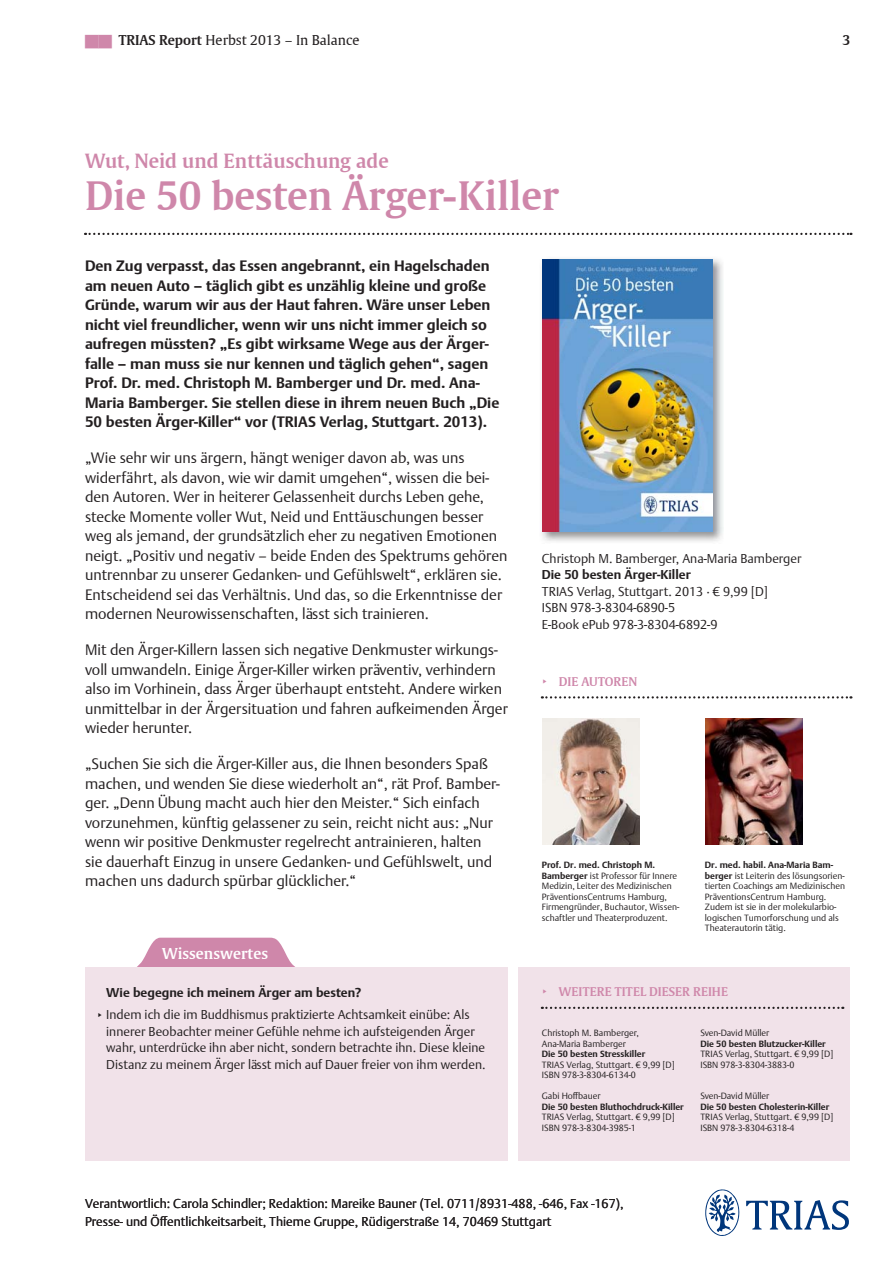
<style>
.page{position:relative;width:893px;height:1263px;background:#fff}
.page>*{position:absolute;margin:0;border:0;box-sizing:border-box;transform-origin:0 0}
.t1{font:600 39px "Thieme Gulliver 2008";color:#cf87aa}
.t2{font:600 19.5px "Thieme Gulliver 2008";color:#cf87aa}
.t3{font:300 15px/19.5px "Thieme Argo 2008";color:#231f20}
.t4{font:700 15px/19.5px "Thieme Argo 2008";color:#231f20}
.t5{font:600 15px "Thieme Gulliver 2008";color:#fff}
.t6{font:13.5px "Thieme Gulliver 2008";color:#231f20}
.t7{font:600 13.5px "Thieme Gulliver 2008";color:#231f20}
.t8{font:300 12.75px/16.5px "Thieme Argo 2008";color:#231f20}
.t9{font:700 12.75px "Thieme Argo 2008";color:#231f20}
.t10{font:600 12px "Thieme Gulliver 2008";color:#cf87aa}
.t11{font:300 9px/10.5px "Thieme Argo 2008";color:#231f20}
.t12{font:700 9px "Thieme Argo 2008";color:#231f20}
.s1{font-weight:600;color:#cf87aa}
.s2{font-weight:600}
.s3{font-weight:700}
</style>
<div class="page">
<svg style="left:705px;top:1189px;width:144px;height:47px"></svg>
<svg style="left:137px;top:938px;width:158px;height:29px;background:#d596b4"></svg>
<div style="left:85px;top:967px;width:423px;height:194px;background:#f1e2e9"></div>
<div style="left:518px;top:967px;width:332px;height:194px;background:#f1e2e9"></div>
<svg style="left:85px;top:233px;width:766px;height:2px"></svg>
<svg style="left:542px;top:1007px;width:301px;height:2px"></svg>
<svg style="left:542px;top:696px;width:309px;height:2px"></svg>
<img style="left:542px;top:719px;width:97px;height:125px">
<img style="left:705px;top:719px;width:97px;height:125px">
<img style="left:542px;top:259px;width:181px;height:283px">
<img style="left:542px;top:259px;width:170px;height:272px">
<p class="t6" style="left:85px;top:34px;width:276px"><span class="s1">██</span> <span class="s2">TRIAS Report</span> Herbst 2013 – In Balance</p>
<p class="t7" style="left:843px;top:34px;width:9px">3</p>
<h2 class="t2" style="left:85px;top:153px;width:305px">Wut, Neid und Enttäuschung ade</h2>
<h1 class="t1" style="left:85px;top:180px;width:476px">Die 50 besten Ärger-Killer</h1>
<p class="t4" style="left:85px;top:256px;width:416px">Den Zug verpasst, das Essen angebrannt, ein Hagelschaden am neuen Auto – täglich gibt es unzählig kleine und große Gründe, warum wir aus der Haut fahren. Wäre unser Leben nicht viel freundlicher, wenn wir uns nicht immer gleich so aufregen müssten? „Es gibt wirksame Wege aus der Ärger&shy;falle – man muss sie nur kennen und täglich gehen“, sagen Prof. Dr. med. Christoph M. Bamberger und Dr. med. Ana-Maria Bamberger. Sie stellen diese in ihrem neuen Buch „Die 50 besten Ärger-Killer“ vor (TRIAS Verlag, Stuttgart. 2013).</p>
<p class="t3" style="left:85px;top:448px;width:424px">„Wie sehr wir uns ärgern, hängt weniger davon ab, was uns widerfährt, als davon, wie wir damit umgehen“, wissen die bei&shy;den Autoren. Wer in heiterer Gelassenheit durchs Leben gehe, stecke Momente voller Wut, Neid und Enttäuschungen besser weg als jemand, der grundsätzlich eher zu negativen Emotionen neigt. „Positiv und negativ – beide Enden des Spektrums gehören untrennbar zu unserer Gedanken- und Gefühlswelt“, erklären sie.<br>Entscheidend sei das Verhältnis. Und das, so die Erkenntnisse der modernen Neurowissenschaften, lässt sich trainieren.</p>
<p class="t3" style="left:85px;top:640px;width:424px">Mit den Ärger-Killern lassen sich negative Denkmuster wirkungs&shy;voll umwandeln. Einige Ärger-Killer wirken präventiv, verhindern also im Vorhinein, dass Ärger überhaupt entsteht. Andere wirken unmittelbar in der Ärgersituation und fahren aufkeimenden Ärger wieder herunter.</p>
<p class="t3" style="left:85px;top:754px;width:416px">„Suchen Sie sich die Ärger-Killer aus, die Ihnen besonders Spaß machen, und wenden Sie diese wiederholt an“, rät Prof. Bamber&shy;ger. „Denn Übung macht auch hier den Meister.“ Sich einfach vorzunehmen, künftig gelassener zu sein, reicht nicht aus: „Nur wenn wir positive Denkmuster regelrecht antrainieren, halten sie dauerhaft Einzug in unsere Gedanken- und Gefühlswelt, und machen uns dadurch spürbar glücklicher.“</p>
<p class="t5" style="left:162px;top:947px;width:108px">Wissenswertes</p>
<p class="t9" style="left:106px;top:984px;width:257px">Wie begegne ich meinem Ärger am besten?</p>
<p class="t8" style="left:106px;top:1006px;width:381px;text-indent:-9px">‣ Indem ich die im Buddhismus praktizierte Achtsamkeit einübe: Als innerer Beobachter meiner Gefühle nehme ich aufsteigenden Ärger wahr, unterdrücke ihn aber nicht, sondern betrachte ihn. Diese kleine Distanz zu meinem Ärger lässt mich auf Dauer freier von ihm werden.</p>
<p class="t8" style="left:542px;top:550px;width:261px">Christoph M. Bamberger, Ana-Maria Bamberger</p>
<p class="t9" style="left:542px;top:567px;width:150px">Die 50 besten Ärger-Killer</p>
<p class="t8" style="left:542px;top:583px;width:228px">TRIAS Verlag, Stuttgart. 2013 · € 9,99 [D]<br>ISBN 978-3-8304-6890-5<br>E-Book ePub 978-3-8304-6892-9</p>
<p class="t10" style="left:542px;top:676px;width:97px">‣ DIE AUTOREN</p>
<p class="t11" style="left:542px;top:859px;width:139px"><span class="s3">Prof. Dr. med. Christoph M.<br>Bamberger</span> ist Professor für Innere Medizin, Leiter des Medizinischen PräventionsCentrums Hamburg, Firmengründer, Buchautor, Wissen&shy;schaftler und Theaterproduzent.</p>
<p class="t11" style="left:705px;top:859px;width:142px"><span class="s3">Dr. med. habil. Ana-Maria Bam&shy;berger</span> ist Leiterin des lösungsorien&shy;tierten Coachings am Medizinischen<br>PräventionsCentrum Hamburg.<br>Zudem ist sie in der molekularbio&shy;logischen Tumorforschung und als<br>Theaterautorin tätig.</p>
<p class="t10" style="left:542px;top:986px;width:188px">‣ WEITERE TITEL DIESER REIHE</p>
<p class="t11" style="left:542px;top:1027px;width:99px">Christoph M. Bamberger,<br>Ana-Maria Bamberger</p>
<p class="t12" style="left:542px;top:1048px;width:105px">Die 50 besten Stresskiller</p>
<p class="t11" style="left:542px;top:1059px;width:134px">TRIAS Verlag, Stuttgart. € 9,99 [D]<br>ISBN 978-3-8304-6134-0</p>
<p class="t11" style="left:542px;top:1090px;width:60px">Gabi Hoffbauer</p>
<p class="t12" style="left:542px;top:1101px;width:144px">Die 50 besten Bluthochdruck-Killer</p>
<p class="t11" style="left:542px;top:1111px;width:134px">TRIAS Verlag, Stuttgart. € 9,99 [D]<br>ISBN 978-3-8304-3985-1</p>
<p class="t11" style="left:700px;top:1027px;width:70px">Sven-David Müller</p>
<p class="t12" style="left:700px;top:1038px;width:127px">Die 50 besten Blutzucker-Killer</p>
<p class="t11" style="left:700px;top:1048px;width:134px">TRIAS Verlag, Stuttgart. € 9,99 [D]<br>ISBN 978-3-8304-3883-0</p>
<p class="t11" style="left:700px;top:1090px;width:70px">Sven-David Müller</p>
<p class="t12" style="left:700px;top:1101px;width:130px">Die 50 besten Cholesterin-Killer</p>
<p class="t11" style="left:700px;top:1111px;width:134px">TRIAS Verlag, Stuttgart. € 9,99 [D]<br>ISBN 978-3-8304-6318-4</p>
<p class="t8" style="left:85px;top:1194px;width:540px;line-height:18px">Verantwortlich: Carola Schindler; Redaktion: Mareike Bauner (Tel. 0711/8931-488, -646, Fax -167),<br>Presse- und Öffentlichkeitsarbeit, Thieme Gruppe, Rüdigerstraße 14, 70469 Stuttgart</p>
</div>
